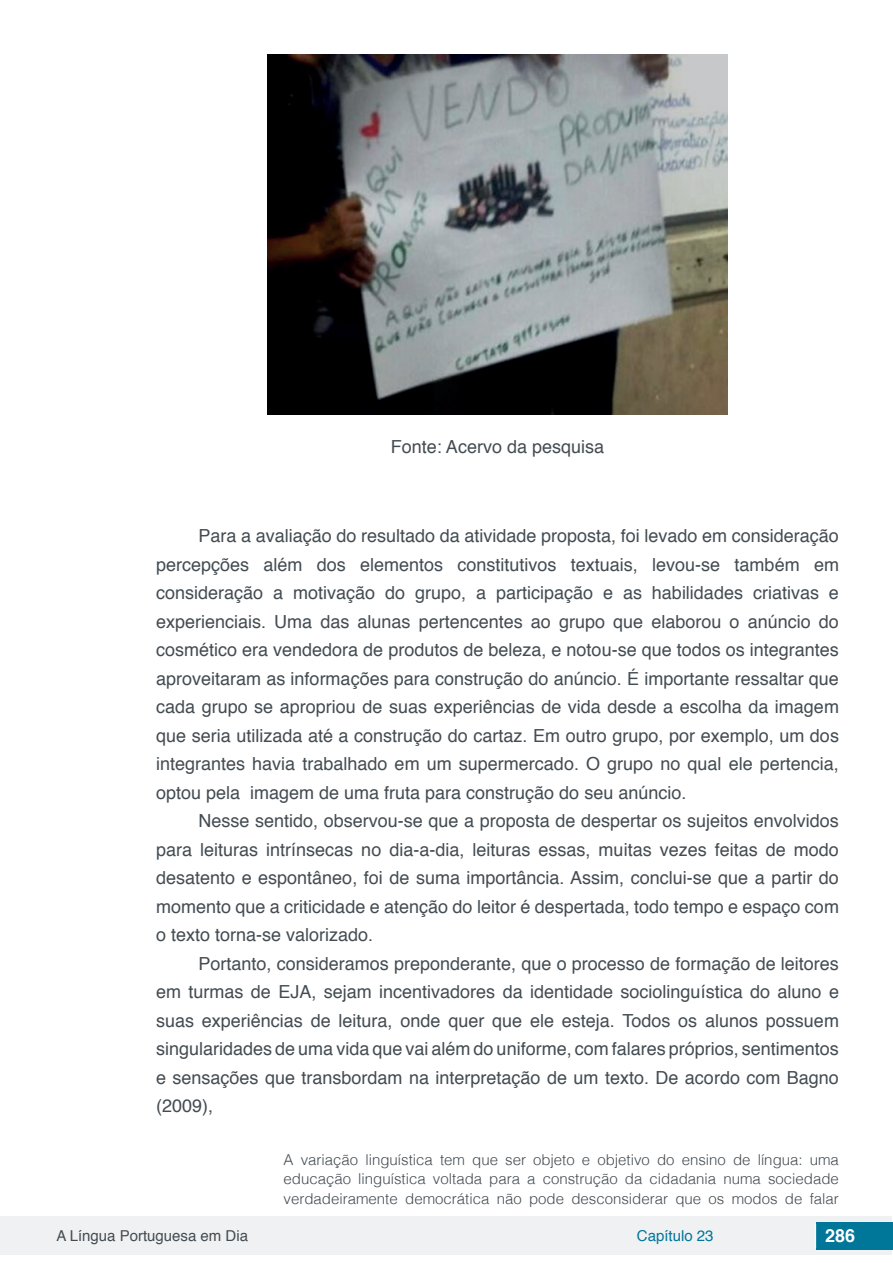
<style>
.page{position:relative;width:893px;height:1263px;background:#fff}
.page>*{position:absolute;margin:0;border:0;box-sizing:border-box;transform-origin:0 0}
.t1{font:18px/28.5px "Helvetica";color:#434c52;text-align:justify}
.t2{font:700 18px "Helvetica";color:#fff}
.t3{font:300 15px/19.5px "Helvetica";color:#434c52;text-align:justify}
.t4{font:15px "Helvetica";color:#434c52}
.t5{font:15px "Helvetica";color:#007699}
</style>
<div class="page">
<div style="left:1px;top:1216px;width:891px;height:38px;background:#f0f1f2"></div>
<div style="left:816px;top:1222px;width:77px;height:27px;background:#007699"></div>
<svg style="left:815px;top:1224px;width:1px;height:24px"></svg>
<img style="left:267px;top:54px;width:461px;height:361px">
<p class="t1" style="left:391px;top:433px;width:215px">Fonte: Acervo da pesquisa</p>
<p class="t1" style="left:156px;top:522px;width:684px;text-indent:43px">Para a avaliação do resultado da atividade proposta, foi levado em consideração percepções além dos elementos constitutivos textuais, levou-se também em consideração a motivação do grupo, a participação e as habilidades criativas e experienciais. Uma das alunas pertencentes ao grupo que elaborou o anúncio do cosmético era vendedora de produtos de beleza, e notou-se que todos os integrantes aproveitaram as informações para construção do anúncio. É importante ressaltar que cada grupo se apropriou de suas experiências de vida desde a escolha da imagem que seria utilizada até a construção do cartaz. Em outro grupo, por exemplo, um dos integrantes havia trabalhado em um supermercado. O grupo no qual ele pertencia, optou pela imagem de uma fruta para construção do seu anúncio.</p>
<p class="t1" style="left:156px;top:807px;width:684px;text-indent:43px">Nesse sentido, observou-se que a proposta de despertar os sujeitos envolvidos para leituras intrínsecas no dia-a-dia, leituras essas, muitas vezes feitas de modo desatento e espontâneo, foi de suma importância. Assim, conclui-se que a partir do momento que a criticidade e atenção do leitor é despertada, todo tempo e espaço com o texto torna-se valorizado.</p>
<p class="t1" style="left:156px;top:950px;width:684px;text-indent:43px">Portanto, consideramos preponderante, que o processo de formação de leitores em turmas de EJA, sejam incentivadores da identidade sociolinguística do aluno e suas experiências de leitura, onde quer que ele esteja. Todos os alunos possuem singularidades de uma vida que vai além do uniforme, com falares próprios, sentimentos e sensações que transbordam na interpretação de um texto. De acordo com Bagno (2009),</p>
<p class="t3" style="left:284px;top:1148px;width:557px">A variação linguística tem que ser objeto e objetivo do ensino de língua: uma educação linguística voltada para a construção da cidadania numa sociedade verdadeiramente democrática não pode desconsiderar que os modos de falar</p>
<p class="t4" style="left:56px;top:1224px;width:193px">A Língua Portuguesa em Dia</p>
<p class="t5" style="left:637px;top:1224px;width:78px">Capítulo 23</p>
<p class="t2" style="left:825px;top:1221px;width:32px">286</p>
</div>
